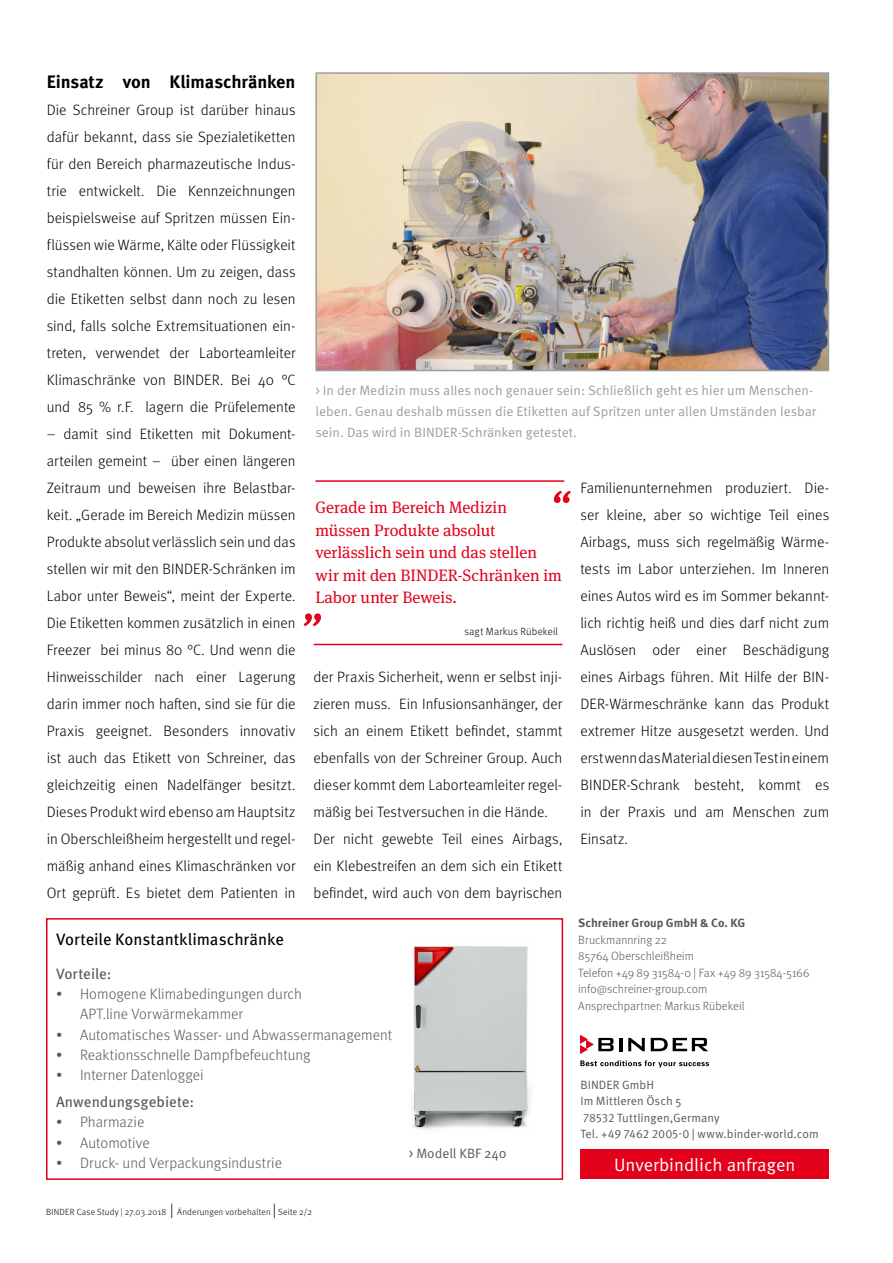
<style>
.page{position:relative;width:893px;height:1263px;background:#fff}
.page>*{position:absolute;margin:0;border:0;box-sizing:border-box;transform-origin:0 0}
.t1{font:700 18px "Meta Pro";letter-spacing:-.005em;color:#000}
.t2{font:18px "Meta Pro Norm";color:#fff}
.t3{font:16.5px/22.5px "Meta Serif OT";color:#e2001a}
.t4{font:16.5px "Meta Pro";letter-spacing:-.005em;color:#000}
.t5{font:300 15px/27px "Meta Pro";color:#000;text-align:justify}
.t6{font:300 15px/20.2px "Meta Pro";color:#58585a}
.t7{font:15px "Meta Pro";color:#58585a}
.t8{font:13.5px/21px "Meta Pro Norm";color:#9c9e9f}
.t9{font:13.5px "Meta Pro Norm";color:#58585a}
.t10{font:300 12px/16.5px "Meta Pro";color:#58585a}
.t11{font:12px/16.5px "Meta Pro Norm";letter-spacing:.005em;color:#58585a}
.t12{font:700 12px "Meta Pro";color:#58585a}
.t13{font:300 10.5px "Meta Pro";letter-spacing:.015em;color:#000}
.t14{font:300 9px "Meta Pro";letter-spacing:.025em;color:#000}
.s1{font-size:15px}
</style>
<div class="page">
<div style="left:46px;top:918px;width:517px;height:262px;border:2px solid #e2001a"></div>
<svg style="left:580px;top:1060px;width:129px;height:7px"></svg>
<svg style="left:628px;top:1038px;width:17px;height:13px"></svg>
<svg style="left:651px;top:1038px;width:57px;height:13px"></svg>
<svg style="left:580px;top:1035px;width:42px;height:18px"></svg>
<div style="left:580px;top:1149px;width:249px;height:30px;background:#e2001a"></div>
<svg style="left:304px;top:613px;width:17px;height:13px"></svg>
<svg style="left:554px;top:491px;width:17px;height:12px"></svg>
<hr style="left:315px;top:480px;width:249px;height:2px;background:#e2001a">
<hr style="left:314px;top:644px;width:248px;height:1px;background:#e2001a">
<img style="left:318px;top:75px;width:508px;height:293px">
<div style="left:315px;top:72px;width:514px;height:299px;border:2px solid #9c9e9f"></div>
<img style="left:412px;top:946px;width:118px;height:184px">
<p class="t1" style="left:47px;top:67px;width:250px">Einsatz von Klimaschränken</p>
<p class="t5" style="left:47px;top:95px;width:250px">Die Schreiner Group ist darüber hinaus dafür bekannt, dass sie Spezialetiketten für den Bereich pharmazeutische Indus&shy;trie entwickelt. Die Kennzeichnungen beispielsweise auf Spritzen müssen Ein&shy;flüssen wie Wärme, Kälte oder Flüssigkeit standhalten können. Um zu zeigen, dass die Etiketten selbst dann noch zu lesen sind, falls solche Extremsituationen ein&shy;treten, verwendet der Laborteamleiter Klimaschränke von BINDER. Bei 40 °C und 85 % r.F. lagern die Prüfelemente</p>
<p class="t5" style="left:47px;top:419px;width:250px">– damit sind Etiketten mit Dokument&shy;arteilen gemeint – über einen längeren Zeitraum und beweisen ihre Belastbar&shy;keit. „Gerade im Bereich Medizin müssen Produkte absolut verlässlich sein und das stellen wir mit den BINDER-Schränken im Labor unter Beweis“, meint der Experte.<br>Die Etiketten kommen zusätzlich in einen Freezer bei minus 80 °C. Und wenn die Hinweisschilder nach einer Lagerung darin immer noch haften, sind sie für die Praxis geeignet. Besonders innovativ ist auch das Etikett von Schreiner, das gleichzeitig einen Nadelfänger besitzt.<br>Dieses Produkt wird ebenso am Hauptsitz in Oberschleißheim hergestellt und regel&shy;mäßig anhand eines Klimaschränken vor Ort geprüft. Es bietet dem Patienten in</p>
<p class="t8" style="left:315px;top:379px;width:502px">&gt; In der Medizin muss alles noch genauer sein: Schließlich geht es hier um Menschen&shy;leben. Genau deshalb müssen die Etiketten auf Spritzen unter allen Umständen lesbar sein. Das wird in BINDER-Schränken getestet.</p>
<p class="t3" style="left:315px;top:496px;width:248px">Gerade im Bereich Medizin müssen Produkte absolut verlässlich sein und das stellen wir mit den BINDER-Schränken im<br>Labor unter Beweis.</p>
<p class="t13" style="left:464px;top:623px;width:95px">sagt Markus Rübekeil</p>
<p class="t5" style="left:314px;top:662px;width:250px;text-align:left">der Praxis Sicherheit, wenn er selbst inji&shy;zieren muss. Ein Infusionsanhänger, der sich an einem Etikett befindet, stammt ebenfalls von der Schreiner Group. Auch dieser kommt dem Laborteamleiter regel&shy;mäßig bei Testversuchen in die Hände.<br>Der nicht gewebte Teil eines Airbags, ein Klebestreifen an dem sich ein Etikett befindet, wird auch von dem bayrischen</p>
<p class="t5" style="left:580px;top:473px;width:250px">Familienunternehmen produziert. Die&shy;ser kleine, aber so wichtige Teil eines Airbags, muss sich regelmäßig Wärme&shy;tests im Labor unterziehen. Im Inneren eines Autos wird es im Sommer bekannt&shy;lich richtig heiß und dies darf nicht zum Auslösen oder einer Beschädigung eines Airbags führen. Mit Hilfe der BIN-DER-Wärmeschränke kann das Produkt extremer Hitze ausgesetzt werden. Und erst wenn das Material diesen Test in einem BINDER-Schrank besteht, kommt es in der Praxis und am Menschen zum Einsatz.</p>
<p class="t4" style="left:56px;top:927px;width:229px">Vorteile Konstantklimaschränke</p>
<p class="t7" style="left:56px;top:962px;width:57px">Vorteile:</p>
<p class="t6" style="left:80px;top:983px;width:223px;text-indent:-24px">• Homogene Klimabedingungen durch<br>APT.line Vorwärmekammer</p>
<p class="t6" style="left:56px;top:1023px;width:338px">• Automatisches Wasser- und Abwassermanagement</p>
<p class="t6" style="left:56px;top:1044px;width:256px">• Reaktionsschnelle Dampfbefeuchtung</p>
<p class="t6" style="left:56px;top:1064px;width:149px">• Interner Datenloggei</p>
<p class="t7" style="left:56px;top:1090px;width:140px">Anwendungsgebiete:</p>
<p class="t6" style="left:56px;top:1111px;width:90px">• Pharmazie</p>
<p class="t6" style="left:56px;top:1131px;width:95px">• Automotive</p>
<p class="t6" style="left:56px;top:1152px;width:227px">• Druck- und Verpackungsindustrie</p>
<p class="t14" style="left:46px;top:1205px;width:268px">BINDER Case Study | 27.03.2018 <span class="s1">|</span> Änderungen vorbehalten <span class="s1">|</span> Seite 2/2</p>
<p class="t9" style="left:409px;top:1143px;width:99px">&gt; Modell KBF 240</p>
<p class="t12" style="left:578px;top:913px;width:169px">Schreiner Group GmbH &amp; Co. KG</p>
<p class="t10" style="left:578px;top:931px;width:233px">Bruckmannring 22<br>85764 Oberschleißheim<br>Telefon +49 89 31584-0 | Fax +49 89 31584-5166 info@schreiner-group.com<br>Ansprechpartner: Markus Rübekeil</p>
<p class="t11" style="left:580px;top:1076px;width:240px">BINDER GmbH<br>Im Mittleren Ösch 5<br>78532 Tuttlingen,Germany<br>Tel. +49 7462 2005-0 | www.binder-world.com</p>
<p class="t2" style="left:614px;top:1151px;width:183px">Unverbindlich anfragen</p>
</div>
